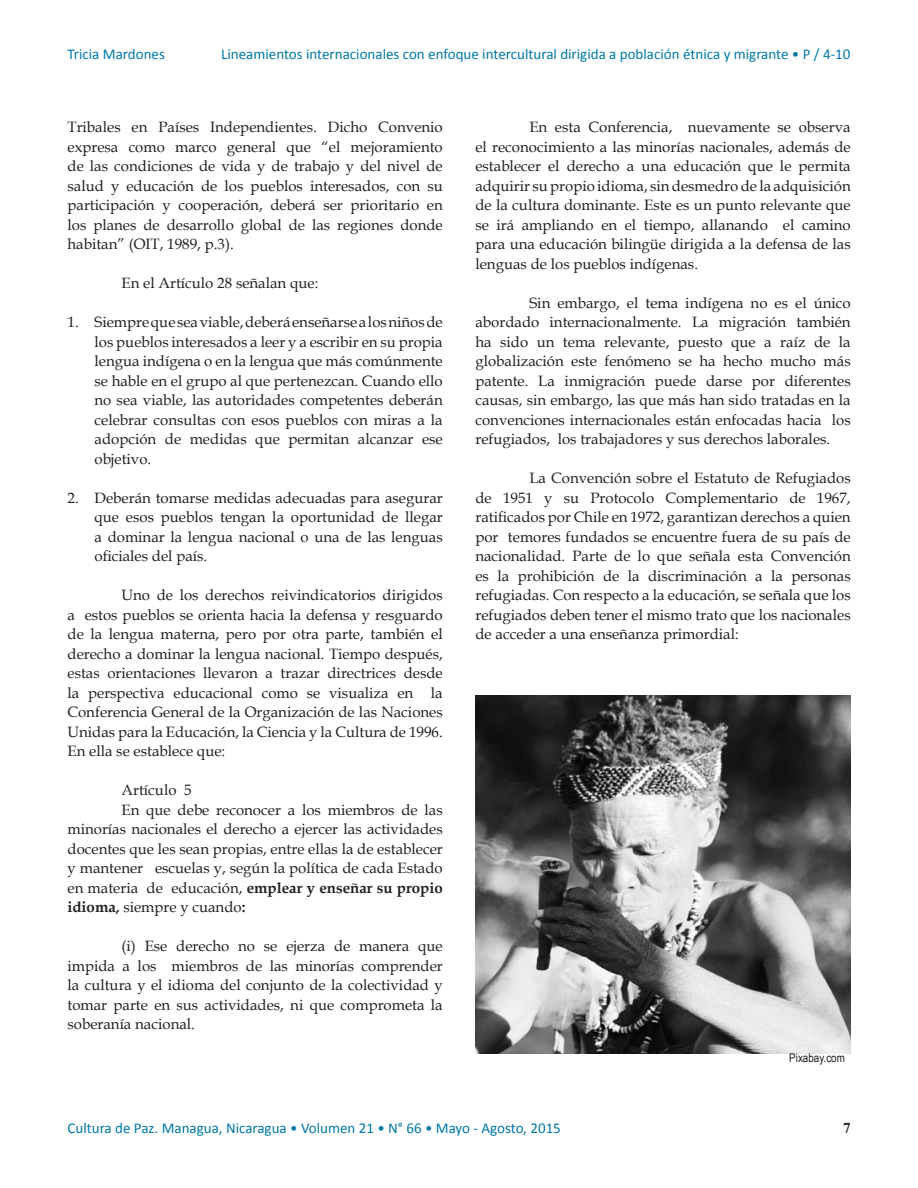
<style>
.page{position:relative;width:918px;height:1188px;background:#fff}
.page>*{position:absolute;margin:0;border:0;box-sizing:border-box;transform-origin:0 0}
.t1{font:15px/19.5px "Book Antiqua";color:#231f20;text-align:justify}
.t2{font:15px "Calibri";color:#0078a8}
.t3{font:700 15px "Book Antiqua";color:#231f20}
.t4{font:700 15px "Times New Roman";color:#231f20}
.t5{font:12px "Arial Narrow";color:#231f20}
.s1{font-weight:400}
.s2{font-weight:700}
</style>
<div class="page">
<img style="left:475px;top:696px;width:375px;height:358px">
<p class="t2" style="left:68px;top:44px;width:99px">Tricia Mardones</p>
<p class="t2" style="left:221px;top:44px;width:631px">Lineamientos internacionales con enfoque intercultural dirigida a población étnica y migrante • P / 4-10</p>
<p class="t1" style="left:68px;top:117px;width:377px">Tribales en Países Independientes. Dicho Convenio expresa como marco general que “el mejoramiento de las condiciones de vida y de trabajo y del nivel de salud y educación de los pueblos interesados, con su participación y cooperación, deberá ser prioritario en los planes de desarrollo global de las regiones donde habitan” (OIT, 1989, p.3).</p>
<p class="t1" style="left:122px;top:273px;width:198px">En el Artículo 28 señalan que:</p>
<p class="t1" style="left:95px;top:312px;width:350px;text-indent:-27px">1. Siempre que sea viable, deberá enseñarse a los niños de los pueblos interesados a leer y a escribir en su propia lengua indígena o en la lengua que más comúnmente se hable en el grupo al que pertenezcan. Cuando ello no sea viable, las autoridades competentes deberán celebrar consultas con esos pueblos con miras a la adopción de medidas que permitan alcanzar ese objetivo.</p>
<p class="t1" style="left:95px;top:488px;width:350px;text-indent:-27px">2. Deberán tomarse medidas adecuadas para asegurar que esos pueblos tengan la oportunidad de llegar a dominar la lengua nacional o una de las lenguas oficiales del país.</p>
<p class="t1" style="left:68px;top:585px;width:377px;text-indent:54px">Uno de los derechos reivindicatorios dirigidos a estos pueblos se orienta hacia la defensa y resguardo de la lengua materna, pero por otra parte, también el derecho a dominar la lengua nacional. Tiempo después, estas orientaciones llevaron a trazar directrices desde la perspectiva educacional como se visualiza en la Conferencia General de la Organización de las Naciones Unidas para la Educación, la Ciencia y la Cultura de 1996.<br>En ella se establece que:</p>
<p class="t1" style="left:122px;top:780px;width:72px">Artículo 5</p>
<p class="t1" style="left:122px;top:800px;width:323px">En que debe reconocer a los miembros de las</p>
<p class="t1" style="left:68px;top:819px;width:377px">minorías nacionales el derecho a ejercer las actividades</p>
<p class="t1" style="left:68px;top:839px;width:377px">docentes que les sean propias, entre ellas la de establecer</p>
<p class="t1" style="left:68px;top:858px;width:377px">y mantener escuelas y, según la política de cada Estado</p>
<p class="t3" style="left:68px;top:878px;width:377px"><span class="s1">en materia de educación,</span> emplear y enseñar su propio</p>
<p class="t1" style="left:68px;top:897px;width:179px"><span class="s2">idioma,</span> siempre y cuando<span class="s2">:</span></p>
<p class="t1" style="left:68px;top:936px;width:377px;text-indent:54px">(i) Ese derecho no se ejerza de manera que impida a los miembros de las minorías comprender la cultura y el idioma del conjunto de la colectividad y tomar parte en sus actividades, ni que comprometa la soberanía nacional.</p>
<p class="t1" style="left:475px;top:117px;width:377px;text-indent:54px">En esta Conferencia, nuevamente se observa el reconocimiento a las minorías nacionales, además de establecer el derecho a una educación que le permita adquirir su propio idioma, sin desmedro de la adquisición de la cultura dominante. Este es un punto relevante que se irá ampliando en el tiempo, allanando el camino para una educación bilingüe dirigida a la defensa de las lenguas de los pueblos indígenas.</p>
<p class="t1" style="left:475px;top:293px;width:377px;text-indent:54px">Sin embargo, el tema indígena no es el único abordado internacionalmente. La migración también ha sido un tema relevante, puesto que a raíz de la globalización este fenómeno se ha hecho mucho más patente. La inmigración puede darse por diferentes causas, sin embargo, las que más han sido tratadas en la convenciones internacionales están enfocadas hacia los refugiados, los trabajadores y sus derechos laborales.</p>
<p class="t1" style="left:475px;top:468px;width:377px;text-indent:54px">La Convención sobre el Estatuto de Refugiados de 1951 y su Protocolo Complementario de 1967, ratificados por Chile en 1972, garantizan derechos a quien por temores fundados se encuentre fuera de su país de nacionalidad. Parte de lo que señala esta Convención es la prohibición de la discriminación a la personas refugiadas. Con respecto a la educación, se señala que los refugiados deben tener el mismo trato que los nacionales de acceder a una enseñanza primordial:</p>
<p class="t5" style="left:789px;top:1049px;width:57px">Pixabay.com</p>
<p class="t2" style="left:68px;top:1118px;width:495px">Cultura de Paz. Managua, Nicaragua • Volumen 21 • N° 66 • Mayo - Agosto, 2015</p>
<p class="t4" style="left:843px;top:1117px;width:9px">7</p>
</div>
